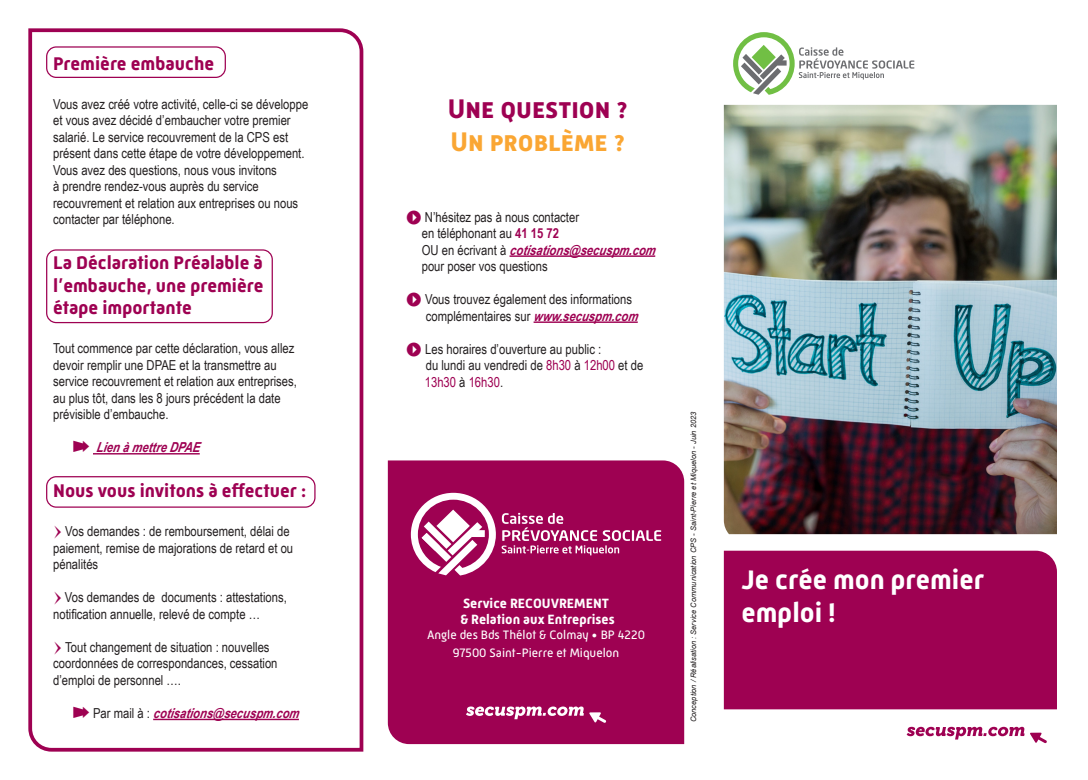
<style>
.page{position:relative;width:1088px;height:780px;background:#fff}
.page>*{position:absolute;margin:0;border:0;box-sizing:border-box;transform-origin:0 0}
.t1{font:700 27.5px/32.5px "Mic 32 New";color:#fff}
.t2{font:700 27.5px "Mic 32 New";color:#9e0152}
.t3{font:700 27.5px "Mic 32 New";color:#faa633}
.t4{font:700 18.75px/22.5px "Mic 32 New";color:#9e0152;text-align:justify}
.t5{font:13.75px/16.5px "Arial Narrow";color:#231f20}
.t6{font:italic 700 13.75px "Arial Narrow";color:#9e0152}
.t7{font:700 13.75px "Mic 32 New";color:#fff}
.t8{font:12.5px "Mic 32 New";color:#fff}
.t9{font:italic 7.5px "Arial";color:#231f20}
.s1{font-family:"Arrowstfb";font-weight:400;font-style:normal}
.s2{font-family:"Arrowstfb";color:#9e0152}
.s3{font-weight:400;font-style:normal;color:#231f20}
.s4{font-weight:700;color:#9e0152}
.s5{font-weight:700;font-style:italic;color:#9e0152}
.s6{color:#9e0152}
.s7{color:#fff}
</style>
<div class="page">
<img style="left:724px;top:105px;width:333px;height:429px">
<svg style="left:906px;top:726px;width:118px;height:13px"></svg>
<svg style="left:1030px;top:732px;width:17px;height:11px"></svg>
<div style="left:388px;top:460px;width:296px;height:284px;background:#9e0152"></div>
<svg style="left:411px;top:493px;width:250px;height:82px"></svg>
<hr style="left:509px;top:255px;width:146px;height:2px;background:#9e0152">
<hr style="left:533px;top:321px;width:105px;height:2px;background:#9e0152">
<svg style="left:466px;top:706px;width:140px;height:17px"></svg>
<div style="left:724px;top:550px;width:333px;height:159px;background:#9e0152"></div>
<svg style="left:28px;top:28px;width:336px;height:724px"></svg>
<svg style="left:733px;top:32px;width:181px;height:63px"></svg>
<hr style="left:93px;top:453px;width:107px;height:1px;background:#9e0152">
<hr style="left:153px;top:718px;width:146px;height:2px;background:#9e0152">
<div style="left:46px;top:46px;width:180px;height:32px;border:1px solid #9e0152;border-radius:10px"></div>
<div style="left:46px;top:249px;width:227px;height:74px;border:1px solid #9e0152;border-radius:10px"></div>
<div style="left:46px;top:476px;width:269px;height:31px;border:1px solid #9e0152;border-radius:10px"></div>
<p class="t4" style="left:53px;top:52px;width:162px">Première embauche</p>
<p class="t5" style="left:53px;top:95px;width:257px">Vous avez créé votre activité, celle-ci se développe et vous avez décidé d’embaucher votre premier salarié. Le service recouvrement de la CPS est présent dans cette étape de votre développement.</p>
<p class="t5" style="left:53px;top:161px;width:247px">Vous avez des questions, nous vous invitons<br>à prendre rendez-vous auprès du service recouvrement et relation aux entreprises ou nous contacter par téléphone.</p>
<p class="t4" style="left:53px;top:251px;width:212px">La Déclaration Préalable à l’embauche, une première étape importante</p>
<p class="t5" style="left:53px;top:339px;width:245px">Tout commence par cette déclaration, vous allez devoir remplir une DPAE et la transmettre au service recouvrement et relation aux entreprises, au plus tôt, dans les 8 jours précédent la date prévisible d’embauche.</p>
<p class="t6" style="left:73px;top:437px;width:131px"><span class="s1">h</span> Lien àmettreDPAE</p>
<p class="t4" style="left:53px;top:479px;width:254px">Nous vous invitons à effectuer :</p>
<p class="t5" style="left:53px;top:522px;width:242px"><span class="s2">q</span> Vos demandes : de remboursement, délai de paiement, remise de majorations de retard et ou pénalités</p>
<p class="t5" style="left:53px;top:588px;width:235px"><span class="s2">q</span> Vos demandes de documents : attestations, notification annuelle, relevé de compte …</p>
<p class="t5" style="left:53px;top:638px;width:226px"><span class="s2">q</span> Tout changement de situation : nouvelles coordonnées de correspondances, cessation d’emploi de personnel ….</p>
<p class="t6" style="left:73px;top:702px;width:230px"><span class="s1">h</span> <span class="s3">P a r m a i l à :</span> cotisations@secuspm.com</p>
<p class="t2" style="left:448px;top:93px;width:181px">Une question ?</p>
<p class="t3" style="left:450px;top:126px;width:176px">Un problème ?</p>
<p class="t5" style="left:422px;top:208px;width:238px;text-indent:-15px"><span class="s2">I</span> N’hésitez pas à nous contacter<br>en téléphonant au <span class="s4">41 15 72<br></span>O U e n é c r i v a n t à <span class="s5">cotisations@secuspm.com </span>pour poser vos questions</p>
<p class="t5" style="left:426px;top:290px;width:217px;text-indent:-19px"><span class="s2">I</span> Vous trouvez également des informations complémentaires sur <span class="s5">www.secuspm.com</span></p>
<p class="t5" style="left:407px;top:340px;width:196px"><span class="s2">I</span> Les horaires d’ouverture au public :</p>
<p class="t5" style="left:407px;top:356px;width:238px;text-indent:19px">du lundi au vendredi de <span class="s6">8h30</span> à <span class="s6">12h00</span> et de <span class="s7">ffffff</span><span class="s6">13h30</span> à <span class="s6">16h30</span>.</p>
<p class="t7" style="left:463px;top:595px;width:147px">Service RECOUVREMENT</p>
<p class="t7" style="left:460px;top:611px;width:156px">&amp; Relation aux Entreprises</p>
<p class="t8" style="left:427px;top:627px;width:219px">Angle des Bds Thélot &amp; Colmay • BP 4220</p>
<p class="t8" style="left:453px;top:645px;width:168px">97500 Saint-Pierre et Miquelon</p>
<p class="t9" style="left:689px;top:722px;width:312px;rotate:-90deg">Conception / Réalisation : Service Communication CPS - Saint-Pierre et Miquelon - Juin 2023</p>
<p class="t1" style="left:741px;top:563px;width:244px">Je crée mon premier emploi !</p>
</div>
